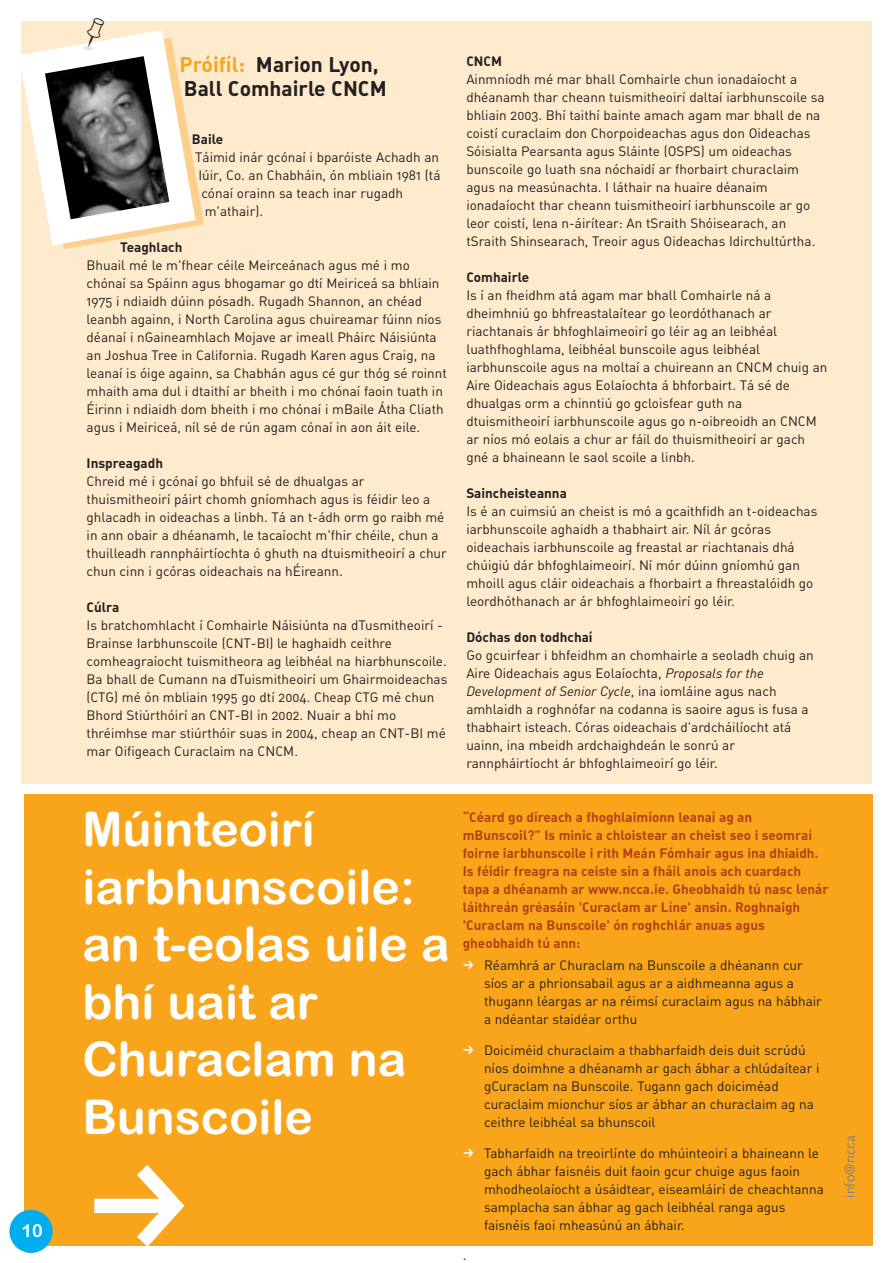
<style>
.page{position:relative;width:893px;height:1263px;background:#fff}
.page>*{position:absolute;margin:0;border:0;box-sizing:border-box;transform-origin:0 0}
.t1{font:144px "FF Dingbests";color:#fff}
.t2{font:48px/57.6px "Arial Rounded MT Bold";color:#fff}
.t3{font:36px "FF Dingbests";color:#231f20}
.t4{font:21px/24px "DIN Bold Alternate";color:#231f20}
.t5{font:18px "Arial Rounded MT Bold";color:#fff}
.t6{font:15px "Foundry Sans";color:#808285}
.t7{font:13.5px/18px "DIN Regular Alternate";color:#231f20}
.t8{font:13.5px/18px "DIN Bold Alternate";color:#b34013}
.t9{font:13.5px "DIN Bold Alternate";color:#231f20}
.t10{font:italic 13.5px "DIN";color:#231f20}
.s1{color:#f9a51b}
.s2{font-family:"DIN";font-style:italic}
.s3{font-family:"DIN Regular Alternate";font-style:normal}
.s4{font-family:"FF Dingbests";font-size:15px;color:#fff}
</style>
<div class="page">
<div style="left:24px;top:794px;width:848px;height:452px;background:#f9a51b"></div>
<div style="left:9px;top:1210px;width:44px;height:43px;background:#00aeef;border-radius:50%"></div>
<div style="left:21px;top:22px;width:851px;height:762px;background:#feeacc"></div>
<svg style="left:21px;top:21px;width:187px;height:228px"></svg>
<hr style="left:83px;top:46px;width:11px;height:4px;background:#e9e9e0;border-radius:50%">
<h3 class="t5" style="left:22px;top:1224px;width:23px">10</h3>
<h3 class="t3" style="left:84px;top:12px;width:24px">?</h3>
<h3 class="t4" style="left:179px;top:54px;width:209px"><span class="s1">Próifíl:</span> Marion Lyon,<br>Ball Comhairle CNCM</h3>
<p class="t9" style="left:192px;top:134px;width:33px">Baile</p>
<p class="t7" style="left:195px;top:149px;width:245px">Táimid inár gcónaí i bparóiste Achadh an</p>
<p class="t7" style="left:198px;top:167px;width:244px">Iúir, Co. an Chabháin, ón mbliain 1981 (tá</p>
<p class="t7" style="left:201px;top:185px;width:203px">cónaí orainn sa teach inar rugadh</p>
<p class="t7" style="left:205px;top:203px;width:60px">m'athair).</p>
<p class="t9" style="left:120px;top:242px;width:64px">Teaghlach</p>
<p class="t7" style="left:87px;top:257px;width:362px">Bhuail mé le m'fhear céile Meirceánach agus mé i mo chónaí sa Spáinn agus bhogamar go dtí Meiriceá sa bhliain 1975 i ndiaidh dúinn pósadh. Rugadh Shannon, an chéad leanbh againn, i North Carolina agus chuireamar fúinn níos déanaí i nGaineamhlach Mojave ar imeall Pháirc Náisiúnta an Joshua Tree in California. Rugadh Karen agus Craig, na leanaí is óige againn, sa Chabhán agus cé gur thóg sé roinnt mhaith ama dul i dtaithí ar bheith i mo chónaí faoin tuath in Éirinn i ndiaidh dom bheith i mo chónaí i mBaile Átha Cliath agus i Meiriceá, níl sé de rún agam cónaí in aon áit eile.</p>
<p class="t9" style="left:87px;top:458px;width:78px">Inspreagadh</p>
<p class="t7" style="left:87px;top:473px;width:362px">Chreid mé i gcónaí go bhfuil sé de dhualgas ar thuismitheoirí páirt chomh gníomhach agus is féidir leo a ghlacadh in oideachas a linbh. Tá an t-ádh orm go raibh mé in ann obair a dhéanamh, le tacaíocht m'fhir chéile, chun a thuilleadh rannpháirtíochta ó ghuth na dtuismitheoirí a chur chun cinn i gcóras oideachais na hÉireann.</p>
<p class="t9" style="left:87px;top:602px;width:34px">Cúlra</p>
<p class="t7" style="left:87px;top:617px;width:362px">Is bratchomhlacht í Comhairle Náisiúnta na dTusmitheoirí - Brainse Iarbhunscoile (CNT-BI) le haghaidh ceithre comheagraíocht tuismitheora ag leibhéal na hiarbhunscoile.<br>Ba bhall de Cumann na dTuismitheoirí um Ghairmoideachas (CTG) mé ón mbliain 1995 go dtí 2004. Cheap CTG mé chun Bhord Stiúrthóirí an CNT-BI in 2002. Nuair a bhí mo thréimhse mar stiúrthóir suas in 2004, cheap an CNT-BI mé mar Oifigeach Curaclaim na CNCM.</p>
<p class="t9" style="left:466px;top:56px;width:37px">CNCM</p>
<p class="t7" style="left:466px;top:71px;width:360px">Ainmníodh mé mar bhall Comhairle chun ionadaíocht a dhéanamh thar cheann tuismitheoirí daltaí iarbhunscoile sa bhliain 2003. Bhí taithí bainte amach agam mar bhall de na coistí curaclaim don Chorpoideachas agus don Oideachas Sóisialta Pearsanta agus Sláinte (OSPS) um oideachas bunscoile go luath sna nóchaidí ar fhorbairt churaclaim agus na measúnachta. I láthair na huaire déanaim ionadaíocht thar cheann tuismitheoirí iarbhunscoile ar go leor coistí, lena n-áirítear: An tSraith Shóisearach, an tSraith Shinsearach, Treoir agus Oideachas Idirchultúrtha.</p>
<p class="t9" style="left:466px;top:272px;width:64px">Comhairle</p>
<p class="t7" style="left:466px;top:287px;width:362px">Is í an fheidhm atá agam mar bhall Comhairle ná a dheimhniú go bhfreastalaítear go leordóthanach ar riachtanais ár bhfoghlaimeoirí go léir ag an leibhéal luathfhoghlama, leibhéal bunscoile agus leibhéal iarbhunscoile agus na moltaí a chuireann an CNCM chuig an Aire Oideachais agus Eolaíochta á bhforbairt. Tá sé de dhualgas orm a chinntiú go gcloisfear guth na dtuismitheoirí iarbhunscoile agus go n-oibreoidh an CNCM ar níos mó eolais a chur ar fáil do thuismitheoirí ar gach gné a bhaineann le saol scoile a linbh.</p>
<p class="t9" style="left:466px;top:488px;width:102px">Saincheisteanna</p>
<p class="t7" style="left:466px;top:503px;width:352px">Is é an cuimsiú an cheist is mó a gcaithfidh an t-oideachas iarbhunscoile aghaidh a thabhairt air. Níl ár gcóras oideachais iarbhunscoile ag freastal ar riachtanais dhá chúigiú dár bhfoghlaimeoirí. Ní mór dúinn gníomhú gan mhoill agus cláir oideachais a fhorbairt a fhreastalóidh go leordhóthanach ar ár bhfoghlaimeoirí go léir.</p>
<p class="t9" style="left:466px;top:632px;width:128px">Dóchas don todhchaí</p>
<p class="t7" style="left:466px;top:647px;width:349px">Go gcuirfear i bhfeidhm an chomhairle a seoladh chuig an<br>Aire Oideachais agus Eolaíochta, <span class="s2">Proposals for the</span></p>
<p class="t10" style="left:466px;top:686px;width:312px">Development of Senior Cycle<span class="s3">, ina iomláine agus nach</span></p>
<p class="t7" style="left:466px;top:701px;width:344px">amhlaidh a roghnófar na codanna is saoire agus is fusa a thabhairt isteach. Córas oideachais d'ardcháilíocht atá uainn, ina mbeidh ardchaighdeán le sonrú ar rannpháirtíocht ár bhfoghlaimeoirí go léir.</p>
<h2 class="t2" style="left:82px;top:805px;width:369px">Múinteoirí iarbhunscoile: an t-eolas uile a bhí uait ar<br>Churaclam na<br>Bunscoile</h2>
<h1 class="t1" style="left:82px;top:1121px;width:115px">f</h1>
<p class="t8" style="left:463px;top:809px;width:367px">“Céard go díreach a fhoghlaimíonn leanaí ag an mBunscoil?” Is minic a chloistear an cheist seo i seomraí foirne iarbhunscoile i rith Meán Fómhair agus ina dhiaidh.<br>Is féidir freagra na ceiste sin a fháil anois ach cuardach tapa a dhéanamh ar www.ncca.ie. Gheobhaidh tú nasc lenár láithreán gréasáin 'Curaclam ar Líne' ansin. Roghnaigh 'Curaclam na Bunscoile' ón roghchlár anuas agus gheobhaidh tú ann:</p>
<p class="t7" style="left:484px;top:958px;width:339px;text-indent:-21px"><span class="s4">f</span> Réamhrá ar Churaclam na Bunscoile a dhéanann cur síos ar a phrionsabail agus ar a aidhmeanna agus a thugann léargas ar na réimsí curaclaim agus na hábhair a ndéantar staidéar orthu</p>
<p class="t7" style="left:484px;top:1043px;width:337px;text-indent:-21px"><span class="s4">f</span> Doiciméid churaclaim a thabharfaidh deis duit scrúdú níos doimhne a dhéanamh ar gach ábhar a chlúdaítear i gCuraclam na Bunscoile. Tugann gach doiciméad curaclaim mionchur síos ar ábhar an churaclaim ag na ceithre leibhéal sa bhunscoil</p>
<p class="t7" style="left:484px;top:1145px;width:341px;text-indent:-21px"><span class="s4">f</span> Tabharfaidh na treoirlínte do mhúinteoirí a bhaineann le gach ábhar faisnéis duit faoin gcur chuige agus faoin mhodheolaíocht a úsáidtear, eiseamláirí de cheachtanna samplacha san ábhar ag gach leibhéal ranga agus faisnéis faoi mheasúnú an ábhair.</p>
<p class="t7" style="left:463px;top:1248px;width:5px">.</p>
<p class="t6" style="left:844px;top:1198px;width:64px;rotate:-90deg">info@ncca</p>
</div>
